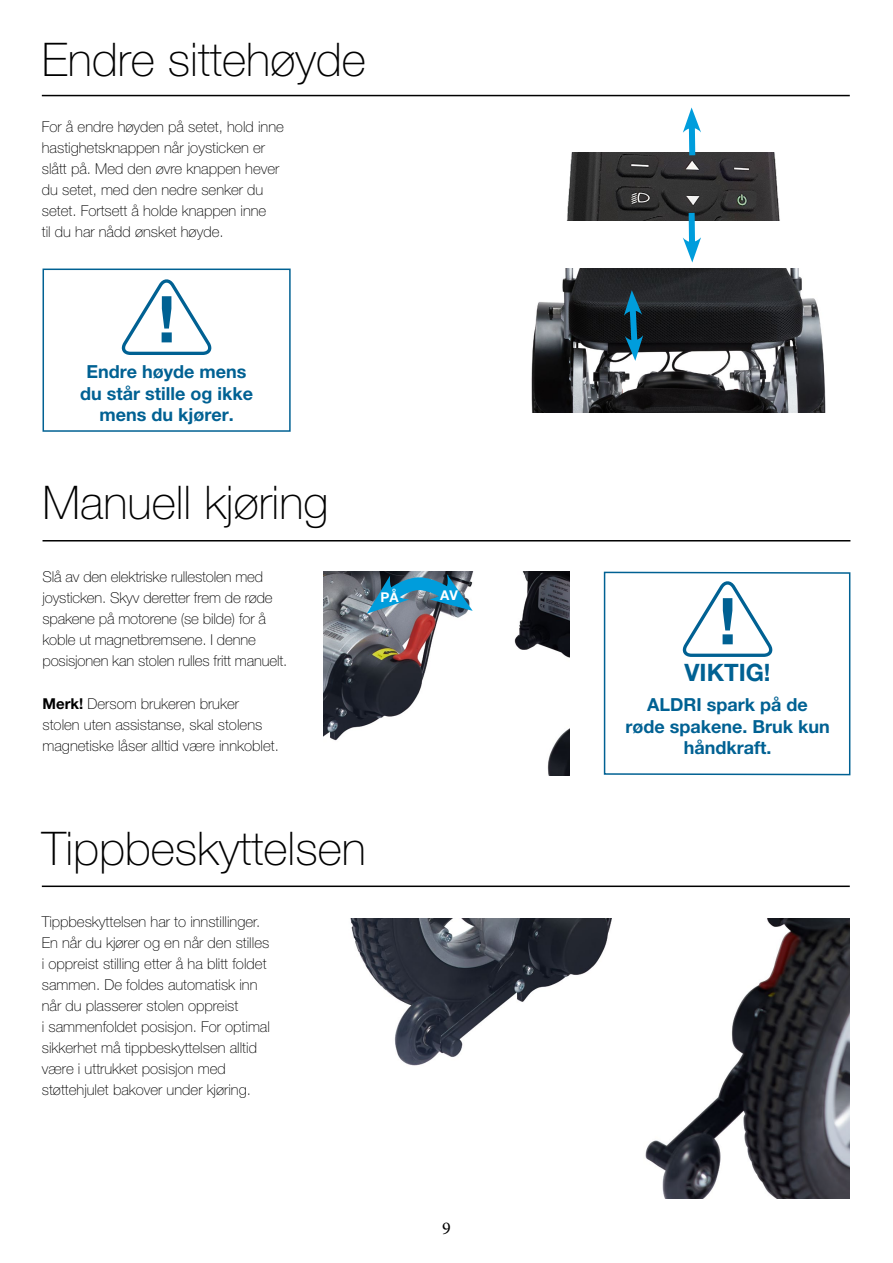
<style>
.page{position:relative;width:893px;height:1263px;background:#fff}
.page>*{position:absolute;margin:0;border:0;box-sizing:border-box;transform-origin:0 0}
.t1{font:100 46.5px "Helvetica Neue LT Pro";color:#000}
.t2{font:700 24px "Helvetica Neue LT Pro";color:#006193}
.t3{font:700 18px/21.6px "Helvetica Neue LT Pro";color:#006193;text-align:center}
.t4{font:18px "Minion Pro";color:#000}
.t5{font:100 15px/21px "Helvetica Neue LT Pro";color:#000}
.t6{font:700 13.5px "Helvetica Neue LT Pro";color:#fff}
.s1{font-weight:700}
</style>
<div class="page">
<hr style="left:42px;top:95px;width:808px;height:1px;background:#000">
<hr style="left:43px;top:540px;width:807px;height:1px;background:#000">
<img style="left:323px;top:571px;width:247px;height:204px">
<svg style="left:367px;top:572px;width:106px;height:42px;background:#44809d"></svg>
<svg style="left:603px;top:571px;width:248px;height:205px"></svg>
<svg style="left:678px;top:581px;width:95px;height:78px"></svg>
<hr style="left:42px;top:885px;width:808px;height:2px;background:#000">
<img style="left:350px;top:918px;width:500px;height:281px">
<img style="left:567px;top:152px;width:213px;height:68px">
<svg style="left:683px;top:107px;width:18px;height:54px"></svg>
<svg style="left:683px;top:207px;width:18px;height:56px"></svg>
<div style="left:43px;top:269px;width:248px;height:163px;border:2px solid #006193"></div>
<svg style="left:121px;top:280px;width:91px;height:75px"></svg>
<img style="left:531px;top:269px;width:295px;height:143px">
<svg style="left:624px;top:290px;width:19px;height:71px"></svg>
<h1 class="t1" style="left:42px;top:33px;width:326px">Endre sittehøyde</h1>
<p class="t5" style="left:42px;top:116px;width:244px">For å endre høyden på setet, hold inne hastighetsknappen når joysticken er slått på. Med den øvre knappen hever du setet, med den nedre senker du setet. Fortsett å holde knappen inne<br>til du har nådd ønsket høyde.</p>
<p class="t3" style="left:80px;top:360px;width:174px">Endre høyde mens du står stille og ikke mens du kjører.</p>
<h1 class="t1" style="left:43px;top:476px;width:287px">Manuell kjøring</h1>
<p class="t5" style="left:43px;top:566px;width:246px">Slå av den elektriske rullestolen med joysticken. Skyv deretter frem de røde spakene på motorene (se bilde) for å koble ut magnetbremsene. I denne posisjonen kan stolen rulles fritt manuelt.</p>
<p class="t5" style="left:43px;top:693px;width:238px"><span class="s1">Merk!</span> Dersom brukeren bruker stolen uten assistanse, skal stolens magnetiske låser alltid være innkoblet.</p>
<p class="t6" style="left:381px;top:588px;width:20px">PÅ</p>
<p class="t6" style="left:440px;top:587px;width:19px">AV</p>
<h1 class="t1" style="left:42px;top:822px;width:326px">Tippbeskyttelsen</h1>
<p class="t5" style="left:42px;top:911px;width:230px">Tippbeskyttelsen har to innstillinger.<br>En når du kjører og en når den stilles i oppreist stilling etter å ha blitt foldet sammen. De foldes automatisk inn når du plasserer stolen oppreist<br>i sammenfoldet posisjon. For optimal sikkerhet må tippbeskyttelsen alltid være i uttrukket posisjon med støttehjulet bakover under kjøring.</p>
<p class="t4" style="left:442px;top:1216px;width:10px">9</p>
<h2 class="t2" style="left:684px;top:657px;width:88px">VIKTIG!</h2>
<p class="t3" style="left:625px;top:693px;width:206px">ALDRI spark på de røde spakene. Bruk kun håndkraft.</p>
</div>
